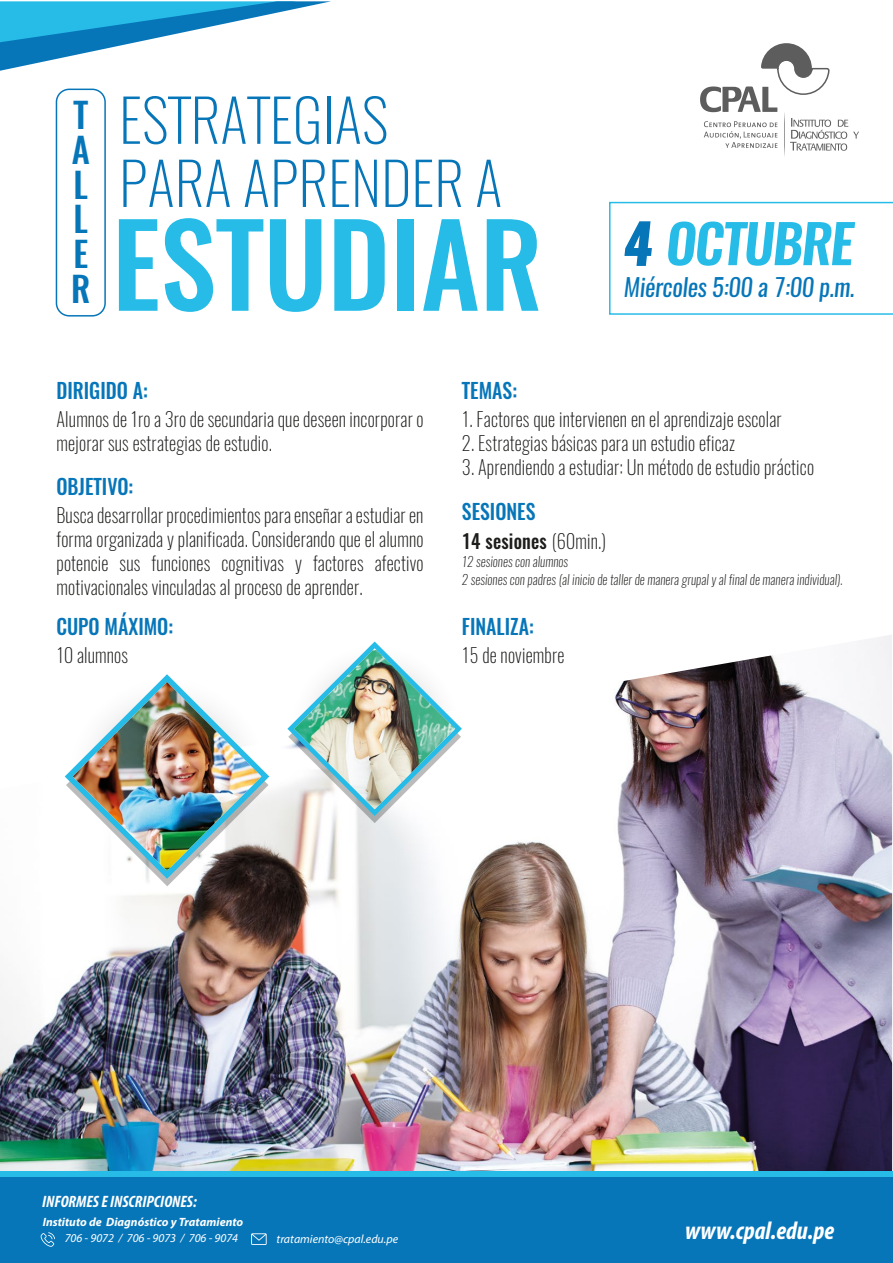
<style>
.page{position:relative;width:893px;height:1263px;background:#fff}
.page>*{position:absolute;margin:0;border:0;box-sizing:border-box;transform-origin:0 0}
.t1{font:500 113.1px "Oswald";color:#27bce7}
.t2{font:200 58.35px/63.2px "Oswald";color:#0776b9}
.t3{font:italic 600 53.25px "Oswald";letter-spacing:-.03em;color:#27bce7}
.t4{font:500 34.8px/34.8px "Oswald";color:#0776b9;text-align:justify}
.t5{font:italic 700 condensed 25.2px "Myriad Pro";color:#fff}
.t6{font:italic 24.45px "Oswald";letter-spacing:-.01em;color:#0776b9}
.t7{font:500 21px "Oswald";color:#0776b9;scale:.94 1}
.t8{font:200 19.5px/24px "Oswald";letter-spacing:.01em;color:#1d1d1b;scale:.94 1}
.t9{font:500 19.5px "Oswald";letter-spacing:.01em;color:#1d1d1b;scale:.94 1}
.t10{font:italic 700 condensed 16.5px "Myriad Pro";color:#fff}
.t11{font:italic 200 13.5px/18px "Oswald";letter-spacing:.01em;color:#1d1d1b;scale:.94 1}
.t12{font:italic 12px "Myriad Pro";color:#fff}
.t13{font:italic 700 12px "Myriad Pro";color:#fff}
.s1{font-weight:700;color:#0776b9}
.s2{font-weight:200}
</style>
<div class="page">
<img style="left:0;top:635px;width:892px;height:536px">
<div style="left:0;top:1171px;width:892px;height:49px;background:#27bce7"></div>
<svg style="left:0;top:1px;width:331px;height:70px"></svg>
<svg style="left:700px;top:43px;width:159px;height:113px"></svg>
<div style="left:56px;top:89px;width:50px;height:228px;border:2px solid #0776b9;border-radius:13px"></div>
<div style="left:0;top:1177px;width:892px;height:86px;background:#0776b9"></div>
<svg style="left:609px;top:202px;width:283px;height:113px"></svg>
<svg style="left:41px;top:1232px;width:14px;height:15px"></svg>
<svg style="left:251px;top:1233px;width:16px;height:12px"></svg>
<svg style="left:65px;top:674px;width:204px;height:212px"></svg>
<img style="left:73px;top:682px;width:188px;height:189px">
<svg style="left:287px;top:641px;width:175px;height:182px"></svg>
<img style="left:294px;top:650px;width:161px;height:159px">
<h3 class="t4" style="left:71px;top:98px;width:20px">T A L L E R</h3>
<h2 class="t2" style="left:119px;top:88px;width:385px">ESTRATEGIAS<br>PARA APRENDER A</h2>
<h1 class="t1" style="left:112px;top:186px;width:432px">ESTUDIAR</h1>
<p class="t7" style="left:56px;top:375px;width:99px">DIRIGIDO A:</p>
<p class="t7" style="left:462px;top:375px;width:60px">TEMAS:</p>
<h3 class="t3" style="left:624px;top:206px;width:231px"><span class="s1">4</span> OCTUBRE</h3>
<p class="t6" style="left:624px;top:270px;width:232px">Miércoles 5:00 a 7:00 p.m.</p>
<p class="t8" style="left:56px;top:407px;width:392px">Alumnos de 1ro a 3ro de secundaria que deseen incorporar o mejorar sus estrategias de estudio.</p>
<p class="t7" style="left:56px;top:471px;width:83px">OBJETIVO:</p>
<p class="t8" style="left:462px;top:407px;width:342px">1. Factores que intervienen en el aprendizaje escolar</p>
<p class="t8" style="left:462px;top:431px;width:292px">2. Estrategias básicas para un estudio eficaz</p>
<p class="t8" style="left:462px;top:455px;width:376px">3. Aprendiendo a estudiar: Un método de estudio práctico</p>
<p class="t8" style="left:56px;top:503px;width:392px">Busca desarrollar procedimientos para enseñar a estudiar en</p>
<p class="t7" style="left:462px;top:497px;width:80px">SESIONES</p>
<p class="t8" style="left:56px;top:527px;width:392px;text-align:justify">forma organizada y planificada. Considerando que el alumno potencie sus funciones cognitivas y factores afectivo motivacionales vinculadas al proceso de aprender.</p>
<p class="t9" style="left:462px;top:527px;width:155px">14 sesiones <span class="s2">(60min.)</span></p>
<p class="t11" style="left:462px;top:552px;width:407px">12 sesiones con alumnos<br>2 sesiones con padres (al inicio de taller de manera grupal y al final de manera individual).</p>
<p class="t7" style="left:56px;top:611px;width:126px">CUPO MÁXIMO:</p>
<p class="t8" style="left:56px;top:643px;width:78px">10 alumnos</p>
<p class="t7" style="left:462px;top:611px;width:78px">FINALIZA:</p>
<p class="t8" style="left:462px;top:643px;width:111px">15 de noviembre</p>
<p class="t10" style="left:42px;top:1191px;width:156px">INFORMES E INSCRIPCIONES:</p>
<p class="t13" style="left:43px;top:1214px;width:202px">Instituto de Diagnóstico y Tratamiento</p>
<p class="t12" style="left:65px;top:1230px;width:175px">706 - 9072 / 706 - 9073 / 706 - 9074</p>
<p class="t12" style="left:277px;top:1231px;width:123px">tratamiento@cpal.edu.pe</p>
<p class="t5" style="left:685px;top:1215px;width:151px">www.cpal.edu.pe</p>
</div>
